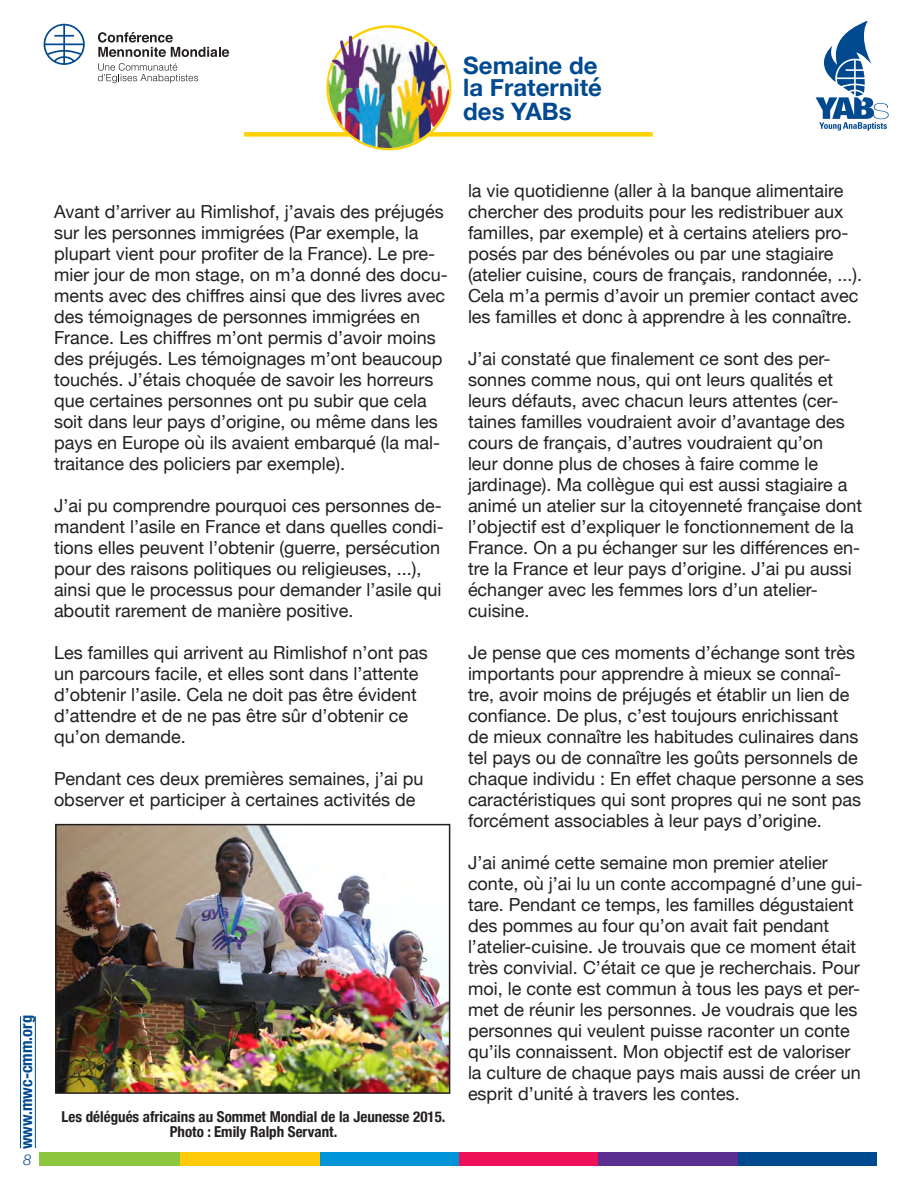
<style>
.page{position:relative;width:918px;height:1188px;background:#fff}
.page>*{position:absolute;margin:0;border:0;box-sizing:border-box;transform-origin:0 0}
.t1{font:700 24px/23.2px "Helvetica Neue";color:#014a91}
.t2{font:18px/21px "Helvetica Neue";color:#231f20}
.t3{font:700 condensed 16.5px "Helvetica Neue";color:#014a91}
.t4{font:700 condensed 15px "Helvetica Neue";color:#231f20}
.t5{font:italic 300 15px "Helvetica Neue";color:#014a91}
</style>
<div class="page">
<div style="left:244px;top:132px;width:409px;height:5px;background:#fed105"></div>
<img style="left:325px;top:28px;width:125px;height:121px">
<div style="left:736px;top:1153px;width:141px;height:13px;background:#01498e"></div>
<div style="left:597px;top:1153px;width:141px;height:13px;background:#5b2e91"></div>
<div style="left:458px;top:1153px;width:140px;height:13px;background:#ee1059"></div>
<div style="left:318px;top:1153px;width:141px;height:13px;background:#0095d9"></div>
<div style="left:179px;top:1153px;width:140px;height:13px;background:#feca0a"></div>
<div style="left:39px;top:1153px;width:141px;height:13px;background:#8bc63e"></div>
<hr style="left:20px;top:1016px;width:1px;height:132px;background:#014a91">
<hr style="left:35px;top:1016px;width:1px;height:132px;background:#014a91">
<svg style="left:98px;top:32px;width:131px;height:25px"></svg>
<svg style="left:98px;top:63px;width:100px;height:20px"></svg>
<svg style="left:44px;top:24px;width:41px;height:41px"></svg>
<svg style="left:816px;top:22px;width:73px;height:109px"></svg>
<img style="left:58px;top:827px;width:389px;height:264px">
<div style="left:55px;top:824px;width:395px;height:270px;border:2px solid #231f20"></div>
<h1 class="t1" style="left:463px;top:54px;width:140px">Semaine de la Fraternité des YABs</h1>
<p class="t2" style="left:54px;top:202px;width:395px">Avant d’arriver au Rimlishof, j’avais des préjugés sur les personnes immigrées (Par exemple, la plupart vient pour profiter de la France). Le pre&shy;mier jour de mon stage, on m’a donné des docu&shy;ments avec des chiffres ainsi que des livres avec des témoignages de personnes immigrées en France. Les chiffres m’ont permis d’avoir moins des préjugés. Les témoignages m’ont beaucoup touchés. J’étais choquée de savoir les horreurs que certaines personnes ont pu subir que cela soit dans leur pays d’origine, ou même dans les pays en Europe où ils avaient embarqué (la mal&shy;traitance des policiers par exemple).</p>
<p class="t2" style="left:54px;top:496px;width:391px">J’ai pu comprendre pourquoi ces personnes de&shy;mandent l’asile en France et dans quelles condi&shy;tions elles peuvent l’obtenir (guerre, persécution pour des raisons politiques ou religieuses, ...), ainsi que le processus pour demander l’asile qui aboutit rarement de manière positive.</p>
<p class="t2" style="left:54px;top:643px;width:375px">Les familles qui arrivent au Rimlishof n’ont pas un parcours facile, et elles sont dans l’attente d’obtenir l’asile. Cela ne doit pas être évident d’attendre et de ne pas être sûr d’obtenir ce qu’on demande.</p>
<p class="t2" style="left:54px;top:769px;width:371px">Pendant ces deux premières semaines, j’ai pu observer et participer à certaines activités de</p>
<p class="t3" style="left:12px;top:1149px;width:136px;rotate:-90deg">www.mwc-cmm.org</p>
<p class="t5" style="left:23px;top:1148px;width:10px">8</p>
<p class="t4" style="left:62px;top:1104px;width:386px">Les délégués africains au Sommet Mondial de la Jeunesse 2015.</p>
<p class="t4" style="left:170px;top:1119px;width:169px">Photo : Emily Ralph Servant.</p>
<p class="t2" style="left:468px;top:181px;width:396px">la vie quotidienne (aller à la banque alimentaire chercher des produits pour les redistribuer aux familles, par exemple) et à certains ateliers pro&shy;posés par des bénévoles ou par une stagiaire (atelier cuisine, cours de français, randonnée, ...).<br>Cela m’a permis d’avoir un premier contact avec les familles et donc à apprendre à les connaître.</p>
<p class="t2" style="left:468px;top:349px;width:396px">J’ai constaté que finalement ce sont des per&shy;sonnes comme nous, qui ont leurs qualités et leurs défauts, avec chacun leurs attentes (cer&shy;taines familles voudraient avoir d’avantage des cours de français, d’autres voudraient qu’on<br>leur donne plus de choses à faire comme le jardinage). Ma collègue qui est aussi stagiaire a animé un atelier sur la citoyenneté française dont l’objectif est d’expliquer le fonctionnement de la France. On a pu échanger sur les différences en&shy;tre la France et leur pays d’origine. J’ai pu aussi échanger avec les femmes lors d’un atelier&shy;cuisine.</p>
<p class="t2" style="left:468px;top:643px;width:397px">Je pense que ces moments d’échange sont très importants pour apprendre à mieux se connaî&shy;tre, avoir moins de préjugés et établir un lien de confiance. De plus, c’est toujours enrichissant<br>de mieux connaître les habitudes culinaires dans tel pays ou de connaître les goûts personnels de chaque individu : En effet chaque personne a ses caractéristiques qui sont propres qui ne sont pas forcément associables à leur pays d’origine.</p>
<p class="t2" style="left:468px;top:854px;width:396px">J’ai animé cette semaine mon premier atelier conte, où j’ai lu un conte accompagné d’une gui&shy;tare. Pendant ce temps, les familles dégustaient des pommes au four qu’on avait fait pendant l’atelier-cuisine. Je trouvais que ce moment était très convivial. C’était ce que je recherchais. Pour moi, le conte est commun à tous les pays et per&shy;met de réunir les personnes. Je voudrais que les personnes qui veulent puisse raconter un conte qu’ils connaissent. Mon objectif est de valoriser la culture de chaque pays mais aussi de créer un esprit d’unité à travers les contes.</p>
</div>
